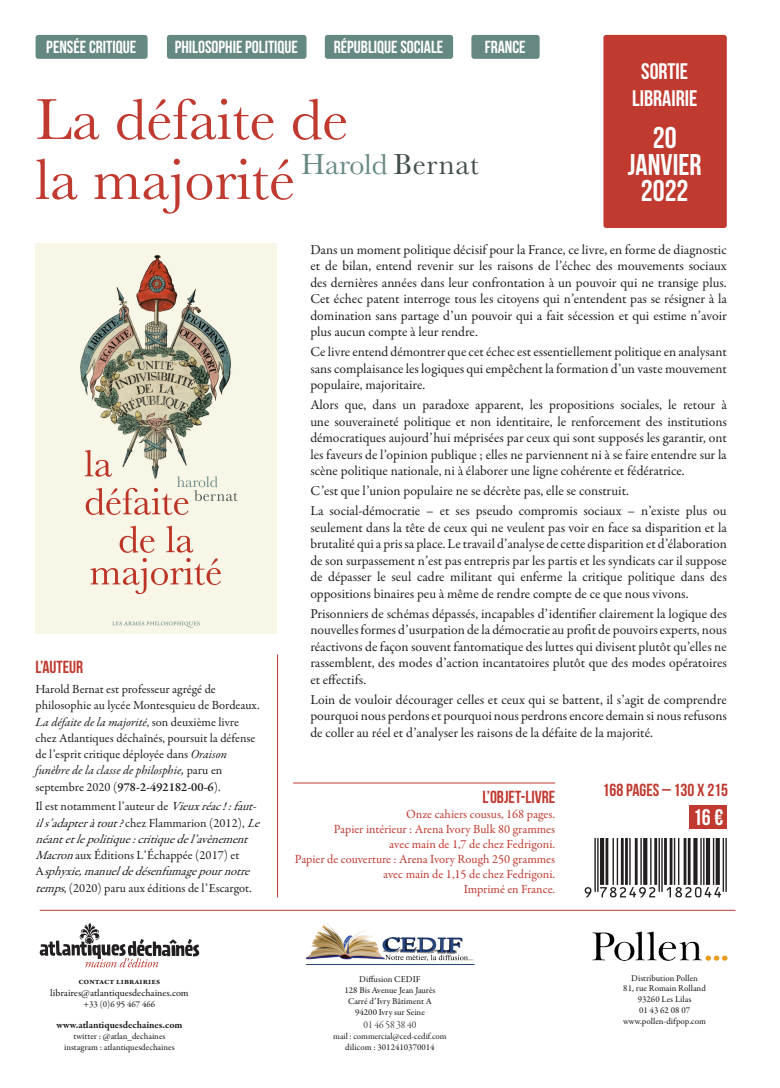
<style>
.page{position:relative;width:780px;height:1088px;background:#fff}
.page>*{position:absolute;margin:0;border:0;box-sizing:border-box;transform-origin:0 0}
.t1{font:60px/60px "Baskerville";color:#c03a30}
.t2{font:700 30px/26.2px "Bebas Neue";color:#fff;text-align:center}
.t3{font:700 22.5px/27px "Bebas Neue";color:#fff;text-align:center}
.t4{font:700 17.5px "Bebas Neue";color:#fff}
.t5{font:700 17.5px "Bebas Neue";color:#c03a30}
.t6{font:13.75px/16.5px "Garamond Premr Pro";color:#231f20;text-align:justify}
.t7{font:12.5px/16.2px "Garamond Premr Pro";color:#231f20}
.t8{font:italic 12.5px/16.2px "Garamond Premr Pro";color:#231f20}
.t9{font:12.5px/15px "Garamond Premr Pro";color:#c03a30;text-align:right}
.t10{font:11.25px "Garamond Premr Pro Lt Disp";color:#231f20}
.t11{font:500 10.12px "Garamond Premr Pro";color:#231f20}
.t12{font:700 10.12px "Garamond Premr Pro";color:#231f20}
.t13{font:500 9px/10.8px "Garamond Premr Pro";color:#231f20;text-align:center}
.t14{font:9px "Garamond Premr Pro Med Subh";color:#231f20}
.t15{font:700 9px "Garamond Premr Pro";color:#231f20}
.s1{font-style:italic}
.s2{font-weight:600}
.s3{font-style:normal}
</style>
<div class="page">
<hr style="left:277px;top:654px;width:1px;height:243px;background:#c03a30">
<hr style="left:40px;top:910px;width:695px;height:1px;background:#c03a30">
<svg style="left:40px;top:923px;width:159px;height:44px"></svg>
<img style="left:305px;top:923px;width:170px;height:42px">
<img style="left:592px;top:931px;width:136px;height:30px">
<div style="left:603px;top:35px;width:123px;height:193px;background:#c03a30;border-radius:3px"></div>
<div style="left:36px;top:35px;width:112px;height:24px;background:#668883;border-radius:3px"></div>
<hr style="left:293px;top:783px;width:262px;height:1px;background:#c03a30">
<div style="left:689px;top:805px;width:37px;height:24px;background:#c03a30"></div>
<div style="left:325px;top:35px;width:128px;height:24px;background:#668883;border-radius:3px"></div>
<div style="left:471px;top:35px;width:68px;height:24px;background:#668883;border-radius:3px"></div>
<div style="left:167px;top:35px;width:139px;height:24px;background:#668883;border-radius:3px"></div>
<img style="left:36px;top:244px;width:240px;height:389px">
<svg style="left:584px;top:838px;width:142px;height:59px"></svg>
<p class="t4" style="left:46px;top:38px;width:91px">PENSÉE CRITIQUE</p>
<p class="t4" style="left:175px;top:38px;width:125px">PHILOSOPHIE POLITIQUE</p>
<p class="t4" style="left:334px;top:38px;width:111px">RÉPUBLIQUE SOCIALE</p>
<p class="t4" style="left:484px;top:38px;width:42px">FRANCE</p>
<h1 class="t1" style="left:36px;top:90px;width:445px">La défaite de<br>la majorité <sup>Harold</sup> <sup>Bernat</sup></h1>
<h3 class="t3" style="left:632px;top:57px;width:67px">SORTIE<br>LIBRAIRIE</h3>
<h2 class="t2" style="left:628px;top:125px;width:75px">20<br>JANVIER<br>2022</h2>
<p class="t5" style="left:36px;top:658px;width:49px">L’AUTEUR</p>
<p class="t7" style="left:36px;top:681px;width:226px">Harold Bernat est professeur agrégé de philosophie au lycée Montesquieu de Bordeaux.<br><span class="s1">La défaite de la majorité</span>, son deuxième livre chez Atlantiques déchaînés, poursuit la défense de l’esprit critique déployée dans <span class="s1">Oraison funèbre de la classe de philosphie,</span> paru en septembre 2020 (<span class="s2">978-2-492182-00-6</span>).</p>
<p class="t8" style="left:36px;top:799px;width:231px"><span class="s3">Il est notamment l’auteur de</span> Vieuxréac!:faut&shy;ils’adapteràtout?<span class="s3">chez Flammarion (2012),</span> Le néantetlepolitique:critiquedel’avènement Macron<span class="s3">aux Éditions L’Échappée (2017) et<br>A</span> sphyxie,manueldedésenfumagepournotre temps<span class="s3">, (2020) paru aux éditions de l’Escargot.</span></p>
<p class="t15" style="left:78px;top:975px;width:83px">contact librairies</p>
<p class="t11" style="left:50px;top:987px;width:140px">libraires@atlantiquesdechaines.com</p>
<p class="t13" style="left:84px;top:999px;width:73px">+33 (0)6 95 467 466</p>
<p class="t12" style="left:56px;top:1019px;width:128px">www.atlantiquesdechaines.com</p>
<p class="t13" style="left:64px;top:1031px;width:112px">twitter : @atlan_dechaines instagram : atlantiquesdechaines</p>
<p class="t6" style="left:310px;top:241px;width:418px">Dans un moment politique décisif pour la France, ce livre, en forme de diagnostic et de bilan, entend revenir sur les raisons de l’échec des mouvements sociaux des dernières années dans leur confrontation à un pouvoir qui ne transige plus.<br>Cet échec patent interroge tous les citoyens qui n’entendent pas se résigner à la domination sans partage d’un pouvoir qui a fait sécession et qui estime n’avoir plus aucun compte à leur rendre.</p>
<p class="t6" style="left:310px;top:344px;width:418px">Ce livre entend démontrer que cet échec est essentiellement politique en analysant sans complaisance les logiques qui empêchent la formation d’un vaste mouvement populaire, majoritaire.</p>
<p class="t6" style="left:310px;top:397px;width:418px">Alors que, dans un paradoxe apparent, les propositions sociales, le retour à une souveraineté politique et non identitaire, le renforcement des institutions démocratiques aujourd’hui méprisées par ceux qui sont supposés les garantir, ont les faveurs de l’opinion publique ; elles ne parviennent ni à se faire entendre sur la scène politique nationale, ni à élaborer une ligne cohérente et fédératrice.</p>
<p class="t6" style="left:310px;top:481px;width:418px;line-height:20px">C’est que l’union populaire ne se décrète pas, elle se construit.<br>La social-démocratie – et ses pseudo compromis sociaux – n’existe plus ou</p>
<p class="t6" style="left:310px;top:519px;width:418px">seulement dans la tête de ceux qui ne veulent pas voir en face sa disparition et la brutalité qui a pris sa place. Le travail d’analyse de cette disparition et d’élaboration de son surpassement n’est pas entrepris par les partis et les syndicats car il suppose de dépasser le seul cadre militant qui enferme la critique politique dans des oppositions binaires peu à même de rendre compte de ce que nous vivons.</p>
<p class="t6" style="left:310px;top:605px;width:418px">Prisonniers de schémas dépassés, incapables d’identifier clairement la logique des nouvelles formes d’usurpation de la démocratie au profit de pouvoirs experts, nous réactivons de façon souvent fantomatique des luttes qui divisent plutôt qu’elles ne rassemblent, des modes d’action incantatoires plutôt que des modes opératoires et effectifs.</p>
<p class="t6" style="left:310px;top:692px;width:418px">Loin de vouloir décourager celles et ceux qui se battent, il s’agit de comprendre pourquoi nous perdons et pourquoi nous perdrons encore demain si nous refusons de coller au réel et d’analyser les raisons de la défaite de la majorité.</p>
<p class="t5" style="left:602px;top:780px;width:127px">168 PAGES – 130 X 215</p>
<p class="t5" style="left:482px;top:788px;width:74px">L’OBJET-LIVRE</p>
<p class="t9" style="left:295px;top:807px;width:262px">Onze cahiers cousus, 168 pages.<br>Papier intérieur : Arena Ivory Bulk 80 grammes<br>avec main de 1,7 de chez Fedrigoni.<br>Papier de couverture : Arena Ivory Rough 250 grammes avec main de 1,15 de chez Fedrigoni.<br>Imprimé en France.</p>
<h3 class="t3" style="left:693px;top:804px;width:32px">16 €</h3>
<p class="t13" style="left:344px;top:974px;width:93px">Diffusion CEDIF<br>128 Bis Avenue Jean Jaurès<br>Carré d’Ivry Bâtiment A<br>94200 Ivry sur Seine</p>
<p class="t10" style="left:363px;top:1019px;width:54px">01 46 58 38 40</p>
<p class="t14" style="left:333px;top:1031px;width:115px">mail : commercial@ced-cedif.com</p>
<p class="t13" style="left:345px;top:1042px;width:91px">dilicom : 3012410370014</p>
<p class="t13" style="left:623px;top:972px;width:85px">Distribution Pollen<br>81, rue Romain Rolland<br>93260 Les Lilas<br>01 43 62 08 07 www.pollen-difpop.com</p>
</div>
